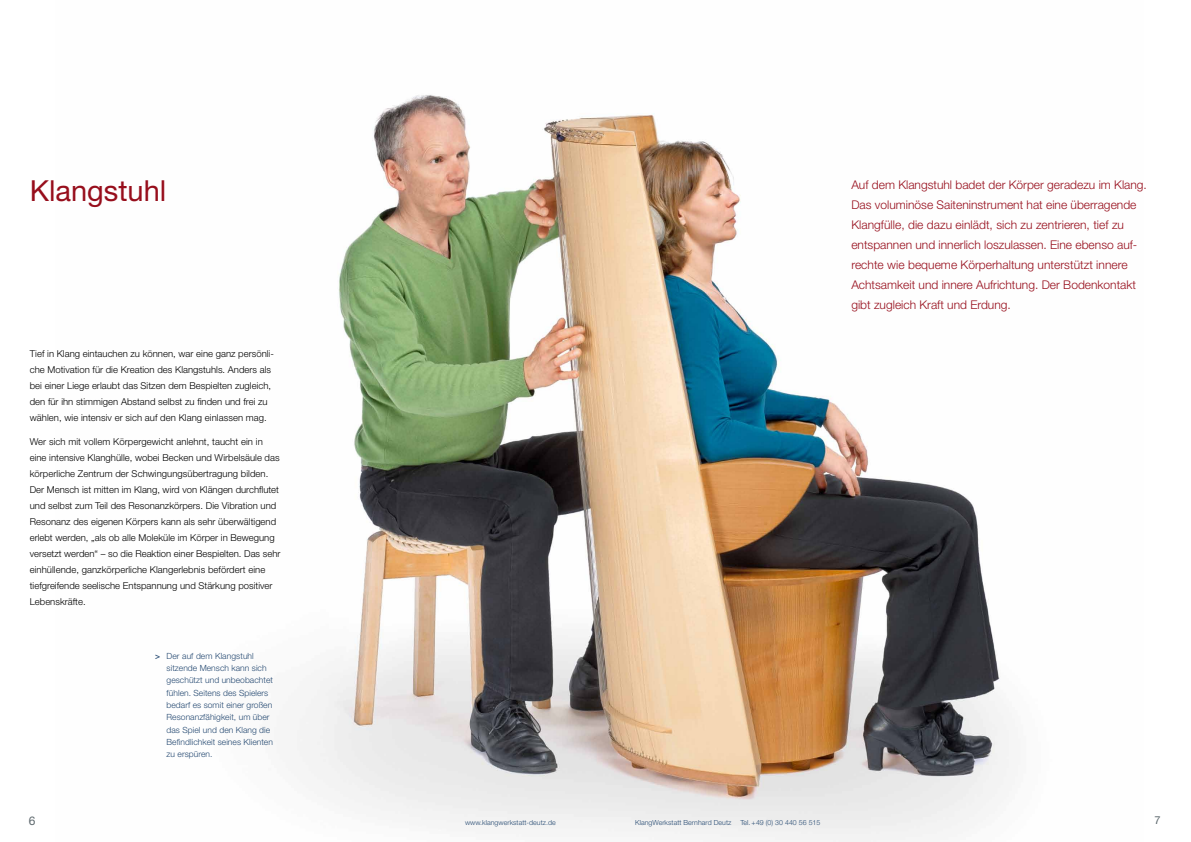
<style>
.page{position:relative;width:1191px;height:842px;background:#fff}
.page>*{position:absolute;margin:0;border:0;box-sizing:border-box;transform-origin:0 0}
.t1{font:29px "Helvetica Neue LT Std";color:#970e1c}
.t2{font:300 12px/20px "Helvetica Neue LT Std";color:#970e1c}
.t3{font:12px "Helvetica Neue LT Std";color:#5d686d}
.t4{font:11px "Helvetica Neue LT Std";color:#5d686d}
.t5{font:300 9.5px/16px "Helvetica Neue LT Std";letter-spacing:.005em;color:#000}
.t6{font:300 8.5px/12.3px "Helvetica Neue LT Std";letter-spacing:.005em;color:#264a72}
.t7{font:500 8.5px "Helvetica Neue LT Std";color:#264a72}
.t8{font:300 7px "Helvetica Neue LT Std";letter-spacing:.005em;color:#264a72}
</style>
<div class="page">
<img style="left:297px;top:95px;width:712px;height:747px">
<h1 class="t1" style="left:30px;top:173px;width:138px">Klangstuhl</h1>
<p class="t5" style="left:30px;top:345px;width:246px">Tief in Klang eintauchen zu können, war eine ganz persönli&shy;che Motivation für die Kreation des Klangstuhls. Anders als bei einer Liege erlaubt das Sitzen dem Bespielten zugleich, den für ihn stimmigen Abstand selbst zu finden und frei zu wählen, wie intensiv er sich auf den Klang einlassen mag.</p>
<p class="t5" style="left:30px;top:433px;width:252px">Wer sich mit vollem Körpergewicht anlehnt, taucht ein in eine intensive Klanghülle, wobei Becken und Wirbelsäule das körperliche Zentrum der Schwingungsübertragung bilden.<br>Der Mensch ist mitten im Klang, wird von Klängen durchflutet und selbst zum Teil des Resonanzkörpers. Die Vibration und Resonanz des eigenen Körpers kann als sehr überwältigend erlebt werden, „als ob alle Moleküle im Körper in Bewegung versetzt werden“ – so die Reaktion einer Bespielten. Das sehr einhüllende, ganzkörperliche Klangerlebnis befördert eine tiefgreifende seelische Entspannung und Stärkung positiver Lebenskräfte.</p>
<p class="t3" style="left:29px;top:814px;width:8px">6</p>
<p class="t6" style="left:167px;top:649px;width:108px">Der auf dem Klangstuhl sitzende Mensch kann sich geschützt und unbeobachtet fühlen. Seitens des Spielers bedarf es somit einer großen<br>Resonanzfähigkeit, um über das Spiel und den Klang die<br>Befindlichkeit seines Klienten zu erspüren.</p>
<p class="t7" style="left:155px;top:651px;width:7px">&gt;</p>
<p class="t2" style="left:851px;top:174px;width:297px">Auf dem Klangstuhl badet der Körper geradezu im Klang.<br>Das voluminöse Saiteninstrument hat eine überragende Klangfülle, die dazu einlädt, sich zu zentrieren, tief zu entspannen und innerlich loszulassen. Eine ebenso auf&shy;rechte wie bequeme Körperhaltung unterstützt innere Achtsamkeit und innere Aufrichtung. Der Bodenkontakt gibt zugleich Kraft und Erdung.</p>
<p class="t8" style="left:465px;top:818px;width:92px">www.klangwerkstatt-deutz.de</p>
<p class="t8" style="left:635px;top:818px;width:98px">KlangWerkstatt Bernhard Deutz</p>
<p class="t8" style="left:740px;top:818px;width:81px">Tel.+49 (0) 30 440 56 515</p>
<p class="t4" style="left:1154px;top:814px;width:8px">7</p>
</div>
